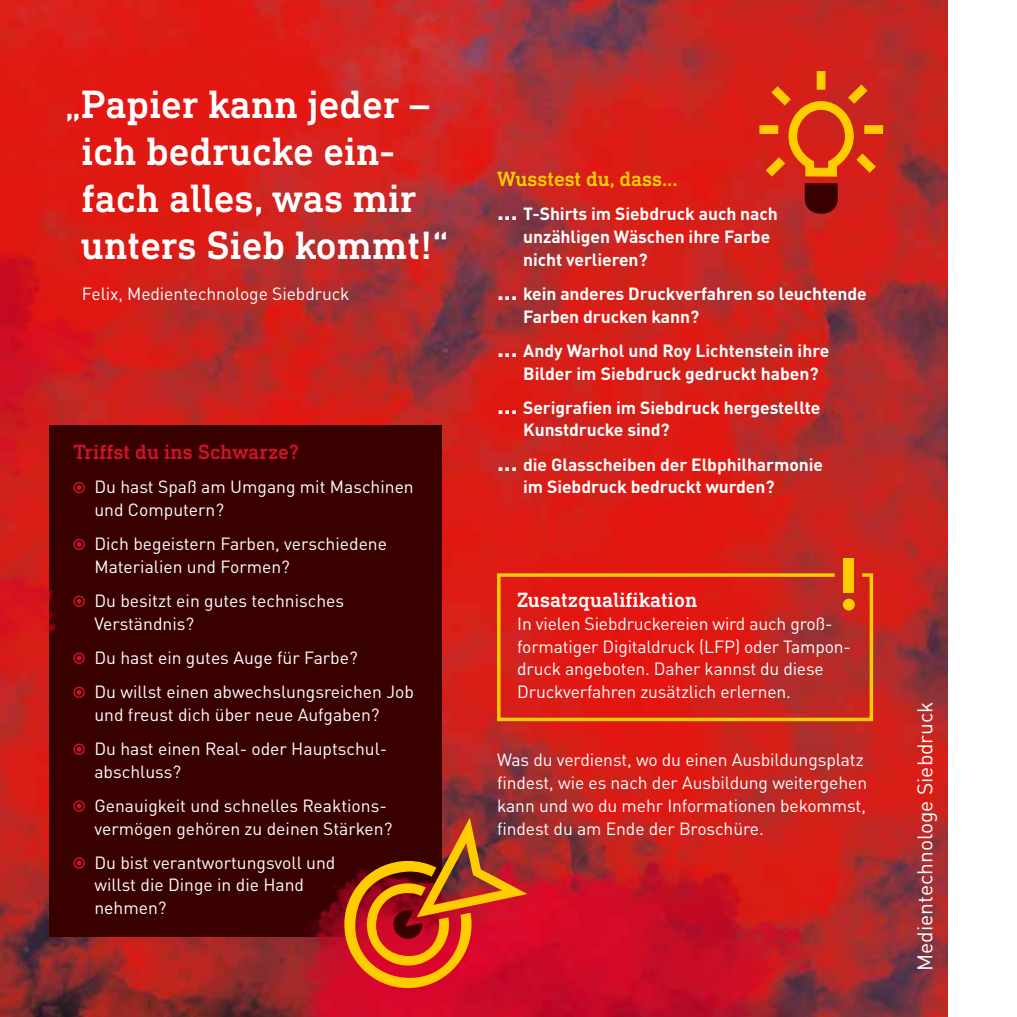
<style>
.page{position:relative;width:1017px;height:1017px;background:#fff}
.page>*{position:absolute;margin:0;border:0;box-sizing:border-box;transform-origin:0 0}
.t1{font:500 40.25px/47.2px "DIN Next Slab Pro";color:#fff}
.t2{font:21px "DINOT";color:#fff}
.t3{font:500 21px "DIN Next Slab Pro";color:#cd132a}
.t4{font:500 21px "DIN Next Slab Pro";color:#fff}
.t5{font:500 21px "DIN Next Slab Pro";letter-spacing:-.005em;color:#fc0}
.t6{font:17.5px/22.8px "DINOT";letter-spacing:-.005em;color:#fff}
.t7{font:700 17.5px/22.8px "DINOT";letter-spacing:-.005em;color:#fff}
.s1{font-size:24.5px}
</style>
<div class="page">
<img style="left:0;top:0;width:947px;height:1017px">
<div style="left:50px;top:425px;width:392px;height:512px;background:#390000"></div>
<div style="left:73px;top:539px;width:12px;height:11px;border:1px solid #cd132a;border-radius:50%"></div>
<svg style="left:77px;top:542px;width:5px;height:5px"></svg>
<div style="left:73px;top:596px;width:12px;height:11px;border:1px solid #cd132a;border-radius:50%"></div>
<svg style="left:77px;top:599px;width:5px;height:5px"></svg>
<div style="left:73px;top:652px;width:12px;height:12px;border:1px solid #cd132a;border-radius:50%"></div>
<svg style="left:77px;top:656px;width:5px;height:5px"></svg>
<div style="left:73px;top:687px;width:12px;height:11px;border:1px solid #cd132a;border-radius:50%"></div>
<svg style="left:77px;top:690px;width:5px;height:5px"></svg>
<div style="left:73px;top:743px;width:12px;height:12px;border:1px solid #cd132a;border-radius:50%"></div>
<svg style="left:77px;top:747px;width:5px;height:5px"></svg>
<div style="left:73px;top:800px;width:12px;height:12px;border:1px solid #cd132a;border-radius:50%"></div>
<svg style="left:77px;top:804px;width:5px;height:4px"></svg>
<div style="left:73px;top:857px;width:12px;height:12px;border:1px solid #cd132a;border-radius:50%"></div>
<svg style="left:77px;top:860px;width:5px;height:5px"></svg>
<img style="left:0;top:142px;width:31px;height:52px">
<img style="left:23px;top:194px;width:100px;height:300px">
<img style="left:0;top:154px;width:23px;height:313px">
<img style="left:0;top:467px;width:69px;height:305px">
<img style="left:283px;top:816px;width:468px;height:201px">
<svg style="left:751px;top:62px;width:141px;height:955px;background:#c12820"></svg>
<svg style="left:344px;top:805px;width:183px;height:183px"></svg>
<div style="left:844px;top:558px;width:10px;height:34px;background:#fc0"></div>
<svg style="left:495px;top:572px;width:380px;height:151px;background:#d62917"></svg>
<h1 class="t1" style="left:81px;top:80px;width:369px;text-indent:-16px">„Papier kann jeder – ich bedrucke ein&shy;fach alles, was mir unters Sieb kommt!“</h1>
<p class="t6" style="left:82px;top:282px;width:269px">Felix, Medientechnologe Siebdruck</p>
<p class="t3" style="left:73px;top:440px;width:227px">Triffst du ins Schwarze?</p>
<p class="t6" style="left:94px;top:475px;width:321px">Du hast Spaß am Umgang mit Maschinen und Computern?</p>
<p class="t6" style="left:94px;top:532px;width:294px">Dich begeistern Farben, verschiedene<br>Materialien und Formen?</p>
<p class="t6" style="left:94px;top:589px;width:251px">Du besitzt ein gutes technisches<br>Verständnis?</p>
<p class="t6" style="left:94px;top:640px;width:321px;line-height:34.1px">Du hast ein gutes Auge für Farbe?<br>Du willst einen abwechslungsreichen Job</p>
<p class="t6" style="left:94px;top:697px;width:294px;line-height:34.1px">und freust dich über neue Aufgaben?<br>Du hast einen Real- oder Hauptschul-</p>
<p class="t6" style="left:94px;top:754px;width:294px;line-height:34.1px">abschluss?<br>Genauigkeit und schnelles Reaktions-</p>
<p class="t6" style="left:94px;top:811px;width:299px;line-height:34.1px">vermögen gehören zu deinen Stärken?<br>Du bist verantwortungsvoll und</p>
<p class="t6" style="left:94px;top:873px;width:211px">willst die Dinge in die Hand nehmen?</p>
<p class="t5" style="left:497px;top:167px;width:182px">Wusstest du, dass...</p>
<p class="t7" style="left:523px;top:202px;width:256px;text-indent:-26px"><span class="s1">...</span> T-Shirts im Siebdruck auch nach unzähligen Wäschen ihre Farbe nicht verlieren?</p>
<p class="t7" style="left:523px;top:282px;width:345px;text-indent:-26px"><span class="s1">...</span> kein anderes Druckverfahren so leuchtende<br>Farben drucken kann?</p>
<p class="t7" style="left:523px;top:339px;width:308px;text-indent:-26px"><span class="s1">...</span> Andy Warhol und Roy Lichtenstein ihre<br>Bilder im Siebdruck gedruckt haben?</p>
<p class="t7" style="left:523px;top:395px;width:299px;text-indent:-26px"><span class="s1">...</span> Serigrafien im Siebdruck hergestellte<br>Kunstdrucke sind?</p>
<p class="t7" style="left:523px;top:452px;width:301px;text-indent:-26px"><span class="s1">...</span> die Glasscheiben der Elbphilharmonie im Siebdruck bedruckt wurden?</p>
<p class="t4" style="left:517px;top:588px;width:182px">Zusatzqualifikation</p>
<p class="t6" style="left:517px;top:612px;width:335px">In vielen Siebdruckereien wird auch groß&shy;formatiger Digitaldruck (LFP) oder Tampon&shy;druck angeboten. Daher kannst du diese Druckverfahren zusätzlich erlernen.</p>
<p class="t6" style="left:497px;top:748px;width:372px">Was du verdienst, wo du einen Ausbildungsplatz findest, wie es nach der Ausbildung weitergehen kann und wo du mehr Informationen bekommst, findest du am Ende der Broschüre.</p>
<p class="t2" style="left:912px;top:971px;width:271px;rotate:-90deg">Medientechnologe Siebdruck</p>
</div>
